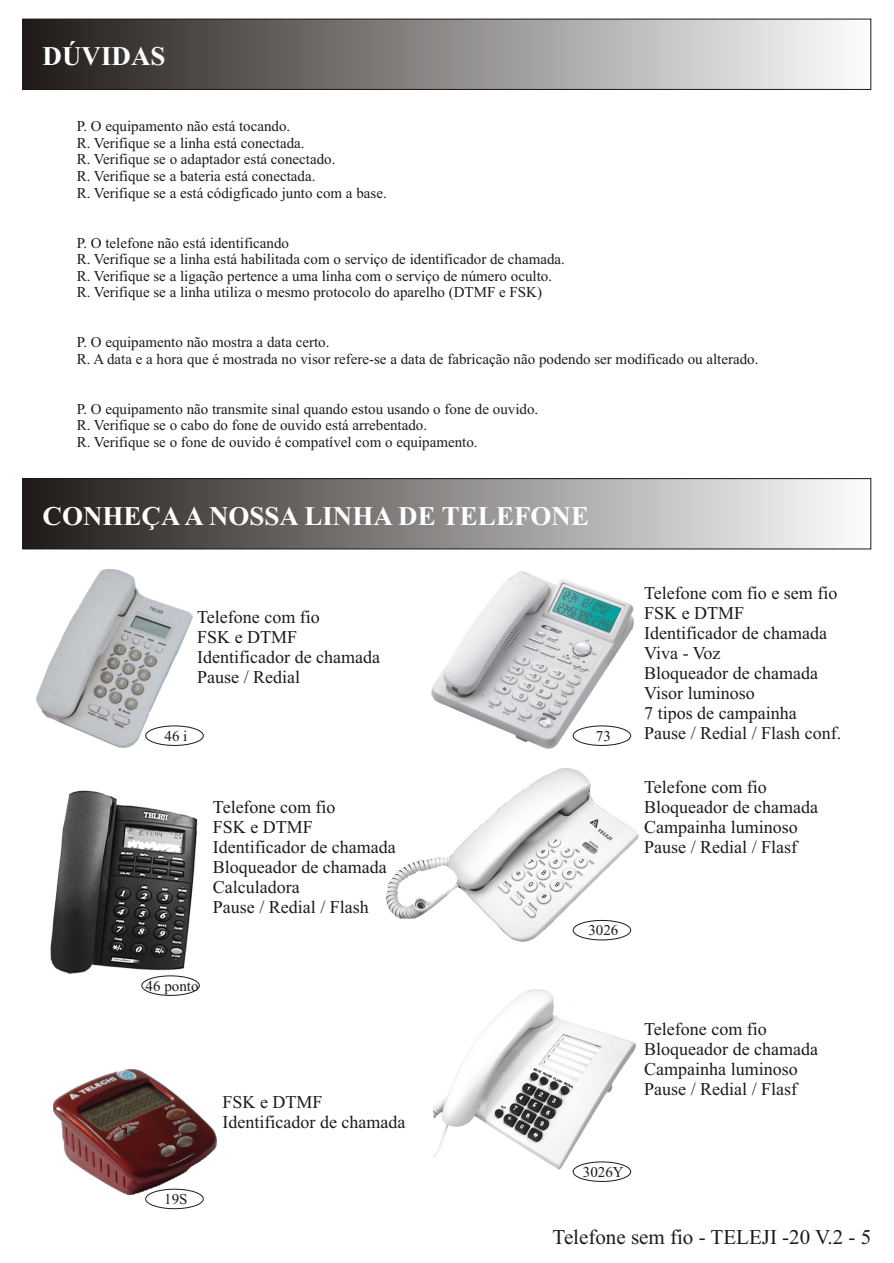
<style>
.page{position:relative;width:894px;height:1263px;background:#fff}
.page>*{position:absolute;margin:0;border:0;box-sizing:border-box;transform-origin:0 0}
.t1{font:700 27px "Times New Roman";color:#fff}
.t2{font:21px "Times New Roman";color:#1f1a17}
.t3{font:18px/20px "Times New Roman";color:#1f1a17}
.t4{font:15px/16.6px "Times New Roman";color:#1f1a17}
</style>
<div class="page">
<div style="left:23px;top:19px;width:848px;height:70px;background:linear-gradient(to right,#1f1a17,#fdfdfd)"></div>
<div style="left:23px;top:19px;width:848px;height:71px;border:1px solid #1f1a17"></div>
<img style="left:36px;top:569px;width:157px;height:178px">
<img style="left:432px;top:571px;width:202px;height:177px">
<img style="left:432px;top:990px;width:203px;height:181px">
<img style="left:51px;top:790px;width:146px;height:184px">
<img style="left:386px;top:768px;width:252px;height:174px">
<img style="left:54px;top:1069px;width:162px;height:125px">
<div style="left:146px;top:726px;width:57px;height:20px;border:1px solid #1f1a17;border-radius:50%"></div>
<div style="left:573px;top:726px;width:58px;height:20px;border:1px solid #1f1a17;border-radius:50%"></div>
<div style="left:573px;top:920px;width:58px;height:20px;border:1px solid #1f1a17;border-radius:50%"></div>
<div style="left:573px;top:1162px;width:58px;height:20px;border:1px solid #1f1a17;border-radius:50%"></div>
<div style="left:142px;top:976px;width:58px;height:20px;border:1px solid #1f1a17;border-radius:50%"></div>
<div style="left:146px;top:1189px;width:57px;height:20px;border:1px solid #1f1a17;border-radius:50%"></div>
<div style="left:23px;top:479px;width:848px;height:70px;background:linear-gradient(to right,#1f1a17,#fdfdfd)"></div>
<div style="left:23px;top:478px;width:848px;height:71px;border:1px solid #1f1a17"></div>
<h1 class="t1" style="left:43px;top:47px;width:124px">DÚVIDAS</h1>
<p class="t4" style="left:77px;top:119px;width:312px">P. O equipamento não está tocando.<br>R. Verifique se a linha está conectada.<br>R. Verifique se o adaptador está conectado.<br>R. Verifique se a bateria está conectada.<br>R. Verifique se a está códigficado junto com a base.</p>
<p class="t4" style="left:77px;top:236px;width:490px">P. O telefone não está identificando<br>R. Verifique se a linha está habilitada com o serviço de identificador de chamada.<br>R. Verifique se a ligação pertence a uma linha com o serviço de número oculto.<br>R. Verifique se a linha utiliza o mesmo protocolo do aparelho (DTMF e FSK)</p>
<p class="t4" style="left:77px;top:335px;width:683px">P. O equipamento não mostra a data certo.<br>R. A data e a hora que é mostrada no visor refere-se a data de fabricação não podendo ser modificado ou alterado.</p>
<p class="t4" style="left:77px;top:402px;width:463px">P. O equipamento não transmite sinal quando estou usando o fone de ouvido.<br>R. Verifique se o cabo do fone de ouvido está arrebentado.<br>R. Verifique se o fone de ouvido é compatível com o equipamento.</p>
<h1 class="t1" style="left:43px;top:506px;width:548px">CONHEÇAA NOSSA LINHA DE TELEFONE</h1>
<p class="t3" style="left:197px;top:609px;width:184px">Telefone com fio<br>FSK e DTMF<br>Identificador de chamada<br>Pause / Redial</p>
<p class="t4" style="left:165px;top:729px;width:24px">46 i</p>
<p class="t3" style="left:213px;top:799px;width:184px">Telefone com fio<br>FSK e DTMF<br>Identificador de chamada<br>Bloqueador de chamada<br>Calculadora<br>Pause / Redial / Flash</p>
<p class="t4" style="left:146px;top:979px;width:54px">46 ponto</p>
<p class="t4" style="left:164px;top:1192px;width:25px">19S</p>
<p class="t3" style="left:223px;top:1094px;width:184px">FSK e DTMF<br>Identificador de chamada</p>
<p class="t4" style="left:596px;top:729px;width:16px">73</p>
<p class="t3" style="left:644px;top:585px;width:198px">Telefone com fio e sem fio<br>FSK e DTMF<br>Identificador de chamada<br>Viva - Voz<br>Bloqueador de chamada<br>Visor luminoso<br>7 tipos de campainha<br>Pause / Redial / Flash conf.</p>
<p class="t3" style="left:644px;top:779px;width:175px">Telefone com fio<br>Bloqueador de chamada<br>Campainha luminoso<br>Pause / Redial / Flasf</p>
<p class="t4" style="left:588px;top:923px;width:31px">3026</p>
<p class="t3" style="left:644px;top:1021px;width:175px">Telefone com fio<br>Bloqueador de chamada<br>Campainha luminoso<br>Pause / Redial / Flasf</p>
<p class="t4" style="left:583px;top:1165px;width:42px">3026Y</p>
<h2 class="t2" style="left:553px;top:1229px;width:320px">Telefone sem fio - TELEJI -20 V.2 - 5</h2>
</div>
